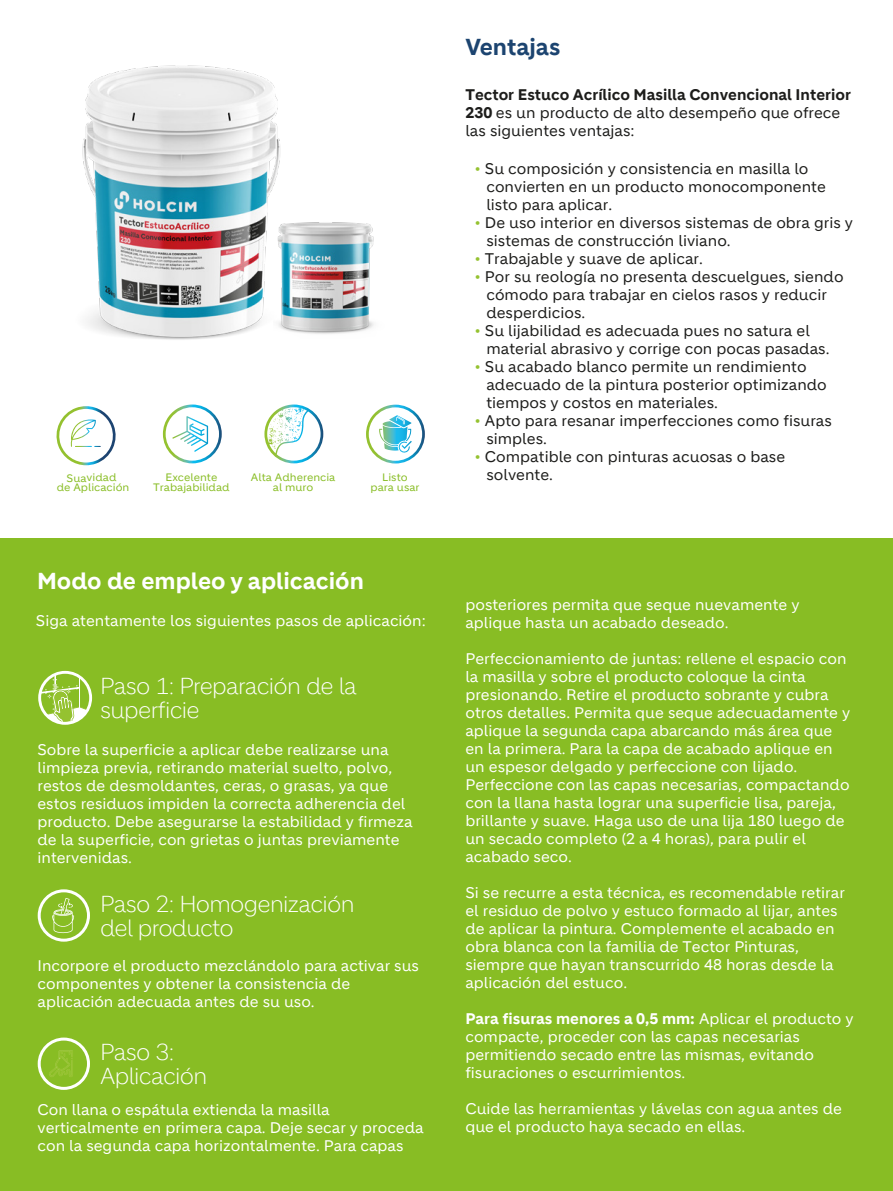
<style>
.page{position:relative;width:893px;height:1191px;background:#fff}
.page>*{position:absolute;margin:0;border:0;box-sizing:border-box;transform-origin:0 0}
.t1{font:300 22.5px/24px "Holcim Headline";color:#fff}
.t2{font:700 22.5px "Holcim";color:#fff}
.t3{font:700 22.5px "Holcim";color:#1c4470}
.t4{font:15px/18px "Holcim";color:#fff}
.t5{font:15px/18px "Holcim";color:#1d1d1b}
.t6{font:10.5px/9.9px "Holcim";color:#88bd24;text-align:center}
.s1{font-weight:700}
.s2{color:#95c230}
</style>
<div class="page">
<div style="left:0;top:539px;width:893px;height:652px;background:#88bd24"></div>
<div style="left:38px;top:889px;width:52px;height:52px;border:3px solid #fff;border-radius:50%"></div>
<svg style="left:56px;top:406px;width:60px;height:59px"></svg>
<svg style="left:163px;top:404px;width:59px;height:59px"></svg>
<svg style="left:264px;top:404px;width:59px;height:59px"></svg>
<svg style="left:366px;top:405px;width:59px;height:58px"></svg>
<img style="left:82px;top:65px;width:198px;height:275px">
<img style="left:273px;top:214px;width:101px;height:124px">
<svg style="left:52px;top:898px;width:22px;height:35px"></svg>
<div style="left:38px;top:1037px;width:52px;height:52px;border:3px solid #fff;border-radius:50%"></div>
<svg style="left:49px;top:1050px;width:24px;height:27px"></svg>
<svg style="left:38px;top:671px;width:54px;height:53px"></svg>
<h1 class="t3" style="left:465px;top:34px;width:96px">Ventajas</h1>
<p class="t5" style="left:465px;top:86px;width:387px"><span class="s1">Tector Estuco Acrílico Masilla Convencional Interior<br>230</span> es un producto de alto desempeño que ofrece las siguientes ventajas:</p>
<p class="t5" style="left:486px;top:160px;width:341px;text-indent:-12px"><span class="s2">•</span> Su composición y consistencia en masilla lo convierten en un producto monocomponente listo para aplicar.</p>
<p class="t5" style="left:486px;top:214px;width:368px;text-indent:-12px"><span class="s2">•</span> De uso interior en diversos sistemas de obra gris y sistemas de construcción liviano.</p>
<p class="t5" style="left:474px;top:250px;width:230px"><span class="s2">•</span> Trabajable y suave de aplicar.</p>
<p class="t5" style="left:486px;top:268px;width:359px;text-indent:-12px"><span class="s2">•</span> Por su reología no presenta descuelgues, siendo cómodo para trabajar en cielos rasos y reducir desperdicios.</p>
<p class="t5" style="left:486px;top:322px;width:345px;text-indent:-12px"><span class="s2">•</span> Su lijabilidad es adecuada pues no satura el material abrasivo y corrige con pocas pasadas.</p>
<p class="t5" style="left:486px;top:358px;width:342px;text-indent:-12px"><span class="s2">•</span> Su acabado blanco permite un rendimiento adecuado de la pintura posterior optimizando tiempos y costos en materiales.</p>
<p class="t5" style="left:486px;top:412px;width:347px;text-indent:-12px"><span class="s2">•</span> Apto para resanar imperfecciones como fisuras simples.</p>
<p class="t5" style="left:474px;top:448px;width:312px"><span class="s2">•</span> Compatible con pinturas acuosas o base</p>
<p class="t6" style="left:67px;top:473px;width:51px">Suavidad</p>
<p class="t5" style="left:486px;top:466px;width:68px">solvente.</p>
<p class="t6" style="left:57px;top:483px;width:74px">de Aplicación</p>
<p class="t6" style="left:153px;top:472px;width:78px">Excelente<br>Trabajabilidad</p>
<p class="t6" style="left:251px;top:472px;width:86px">Alta Adherencia al muro</p>
<p class="t6" style="left:371px;top:472px;width:50px">Listo para usar</p>
<h1 class="t2" style="left:37px;top:567px;width:328px">Modo de empleo y aplicación</h1>
<p class="t4" style="left:36px;top:612px;width:391px">Siga atentamente los siguientes pasos de aplicación:</p>
<h1 class="t1" style="left:100px;top:673px;width:258px">Paso 1: Preparación de la superficie</h1>
<p class="t4" style="left:37px;top:740px;width:377px">Sobre la superficie a aplicar debe realizarse una limpieza previa, retirando material suelto, polvo, restos de desmoldantes, ceras, o grasas, ya que estos residuos impiden la correcta adherencia del producto. Debe asegurarse la estabilidad y firmeza de la superficie, con grietas o juntas previamente intervenidas.</p>
<h1 class="t1" style="left:100px;top:892px;width:256px">Paso 2: Homogenización del producto</h1>
<p class="t4" style="left:37px;top:956px;width:383px">Incorpore el producto mezclándolo para activar sus componentes y obtener la consistencia de aplicación adecuada antes de su uso.</p>
<h1 class="t1" style="left:100px;top:1040px;width:108px">Paso 3:<br>Aplicación</h1>
<p class="t4" style="left:37px;top:1101px;width:388px">Con llana o espátula extienda la masilla verticalmente en primera capa. Deje secar y proceda con la segunda capa horizontalmente. Para capas</p>
<p class="t4" style="left:465px;top:596px;width:336px">posteriores permita que seque nuevamente y aplique hasta un acabado deseado.</p>
<p class="t4" style="left:465px;top:650px;width:386px">Perfeccionamiento de juntas: rellene el espacio con la masilla y sobre el producto coloque la cinta presionando. Retire el producto sobrante y cubra otros detalles. Permita que seque adecuadamente y aplique la segunda capa abarcando más área que en la primera. Para la capa de acabado aplique en un espesor delgado y perfeccione con lijado.<br>Perfeccione con las capas necesarias, compactando con la llana hasta lograr una superficie lisa, pareja, brillante y suave. Haga uso de una lija 180 luego de un secado completo (2 a 4 horas), para pulir el acabado seco.</p>
<p class="t4" style="left:465px;top:884px;width:381px">Si se recurre a esta técnica, es recomendable retirar el residuo de polvo y estuco formado al lijar, antes de aplicar la pintura. Complemente el acabado en obra blanca con la familia de Tector Pinturas, siempre que hayan transcurrido 48 horas desde la aplicación del estuco.</p>
<p class="t4" style="left:465px;top:1010px;width:390px"><span class="s1">Para fisuras menores a 0,5 mm:</span> Aplicar el producto y compacte, proceder con las capas necesarias permitiendo secado entre las mismas, evitando fisuraciones o escurrimientos.</p>
<p class="t4" style="left:465px;top:1100px;width:378px">Cuide las herramientas y lávelas con agua antes de que el producto haya secado en ellas.</p>
</div>
